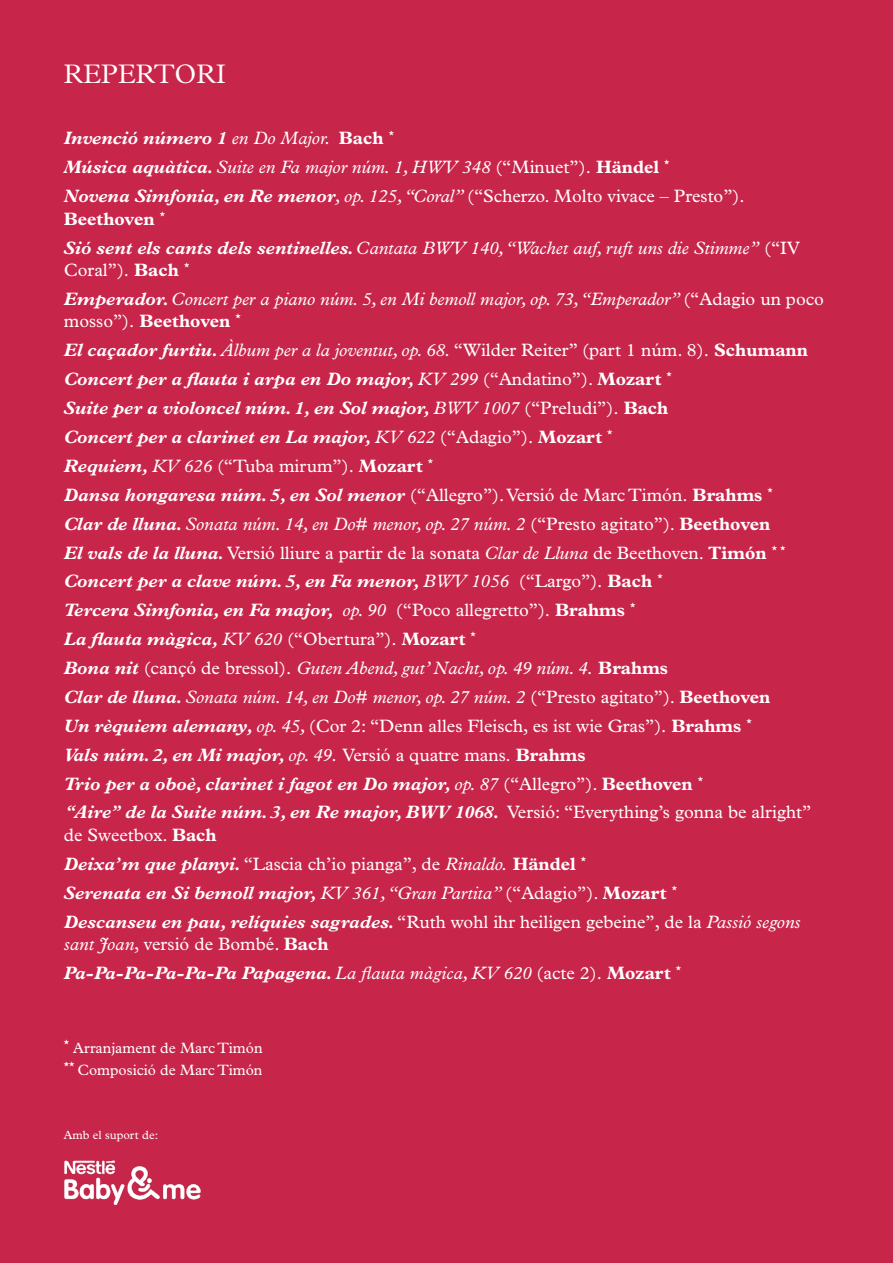
<style>
.page{position:relative;width:893px;height:1263px;background:#c8254a}
.page>*{position:absolute;margin:0;border:0;box-sizing:border-box;transform-origin:0 0}
.t1{font:300 27px "Plantin Std";color:#fff}
.t2{font:italic 700 18px/29px "Plantin Std";color:#fff}
.t3{font:italic 18px/28.8px "Plantin Std";color:#fff}
.t4{font:18px/29px "Plantin Std";color:#fff}
.t5{font:15px/22.5px "Plantin Std";color:#fff}
.t6{font:12px "Plantin Std";color:#fff}
.s1{font-weight:400}
.s2{font-style:normal}
.s3{font-weight:400;font-style:normal}
.s4{font-weight:700;font-style:normal}
.s5{font-weight:700}
.s6{font-weight:700;font-style:italic}
.s7{font-style:italic}
</style>
<div class="page">
<img style="left:64px;top:1160px;width:137px;height:46px">
<h1 class="t1" style="left:64px;top:58px;width:163px">REPERTORI</h1>
<p class="t2" style="left:64px;top:124px;width:682px">Invenció número 1 <span class="s1">en Do Major.</span> <span class="s2">Bach</span> <sup>*<br></sup>Música aquàtica. <span class="s1">Suite en Fa major núm. 1, HWV 348</span> <span class="s3">(“Minuet”).</span> <span class="s2">Händel</span> <sup>*<br></sup>Novena Simfonia, en Re menor<span class="s1">, op. 125, “Coral”</span> <span class="s3">(“Scherzo. Molto vivace – Presto”).</span></p>
<p class="t3" style="left:64px;top:204px;width:737px"><span class="s4">Beethoven</span> <sup>*<br></sup><span class="s5">Sió sent els cants dels sentinelles.</span> Cantata BWV 140, “Wachet auf, ruft uns die Stimme” <span class="s2">(“IV</span></p>
<p class="t3" style="left:64px;top:256px;width:762px"><span class="s2">Coral”).</span> <span class="s4">Bach</span> <sup>*<br></sup><span class="s5">Emperador.</span> Concert per a piano núm. 5, en Mi bemoll major, op. 73, “Emperador” <span class="s2">(“Adagio un poco</span></p>
<p class="t2" style="left:64px;top:307px;width:749px"><span class="s3">mosso”).</span> <span class="s2">Beethoven</span> <sup>*<br></sup>El caçador furtiu. <span class="s1">Àlbum per a la joventut, op. 68.</span> <span class="s3">“Wilder Reiter” (part 1 núm. 8).</span> <span class="s2">Schumann </span>Concert per a flauta i arpa en Do major, <span class="s1">KV 299</span> <span class="s3">(“Andatino”).</span> <span class="s2">Mozart</span> <sup>*<br></sup>Suite per a violoncel núm. 1, en Sol major, <span class="s1">BWV 1007</span> <span class="s3">(“Preludi”).</span> <span class="s2">Bach<br></span>Concert per a clarinet en La major, <span class="s1">KV 622</span> <span class="s3">(“Adagio”).</span> <span class="s2">Mozart</span> <sup>*<br></sup>Requiem, <span class="s1">KV 626</span> <span class="s3">(“Tuba mirum”).</span> <span class="s2">Mozart</span> <sup>*<br></sup>Dansa hongaresa núm. 5, en Sol menor <span class="s3">(“Allegro”). Versió de Marc Timón.</span> <span class="s2">Brahms</span> <sup>* </sup>Clar de lluna. <span class="s1">Sonata núm. 14, en Do# menor, op. 27 núm. 2</span> <span class="s3">(“Presto agitato”).</span> <span class="s2">Beethoven<br></span>El vals de la lluna. <span class="s3">Versió lliure a partir de la sonata</span> <span class="s1">Clar de Lluna</span> <span class="s3">de Beethoven.</span> <span class="s2">Timón</span> <sup>*</sup> <sup>* </sup>Concert per a clave núm. 5, en Fa menor, <span class="s1">BWV 1056</span> <span class="s3">(“Largo”).</span> <span class="s2">Bach</span> <sup>*<br></sup>Tercera Simfonia, en Fa major, <span class="s1">op. 90</span> <span class="s3">(“Poco allegretto”).</span> <span class="s2">Brahms</span> <sup>*<br></sup>La flauta màgica, <span class="s1">KV 620</span> <span class="s3">(“Obertura”).</span> <span class="s2">Mozart</span> <sup>*<br></sup>Bona nit <span class="s3">(cançó de bressol).</span> <span class="s1">Guten Abend, gut’ Nacht, op. 49 núm. 4.</span> <span class="s2">Brahms<br></span>Clar de lluna. <span class="s1">Sonata núm. 14, en Do# menor, op. 27 núm. 2</span> <span class="s3">(“Presto agitato”).</span> <span class="s2">Beethoven<br></span>Un rèquiem alemany, <span class="s1">op. 45,</span> <span class="s3">(Cor 2: “Denn alles Fleisch, es ist wie Gras”).</span> <span class="s2">Brahms</span> <sup>*<br></sup>Vals núm. 2, en Mi major, <span class="s1">op. 49.</span> <span class="s3">Versió a quatre mans.</span> <span class="s2">Brahms<br></span>Trio per a oboè, clarinet i fagot en Do major, <span class="s1">op. 87</span> <span class="s3">(“Allegro”).</span> <span class="s2">Beethoven</span> <sup>*<br></sup>“Aire” de la Suite núm. 3, en Re major, BWV 1068. <span class="s3">Versió: “Everything’s gonna be alright”</span></p>
<p class="t4" style="left:64px;top:820px;width:738px">de Sweetbox. <span class="s5">Bach<br></span><span class="s6">Deixa’m que planyi.</span> “Lascia ch’io pianga”, de <span class="s7">Rinaldo.</span> <span class="s5">Händel</span> <sup>*<br></sup><span class="s6">Serenata en Si bemoll major,</span> <span class="s7">KV 361, “Gran Partita”</span> (“Adagio”). <span class="s5">Mozart</span> <sup>*<br></sup><span class="s6">Descanseu en pau, relíquies sagrades.</span> “Ruth wohl ihr heiligen gebeine”, de la <span class="s7">Passió segons</span></p>
<p class="t3" style="left:64px;top:930px;width:619px">sant Joan<span class="s2">, versió de Bombé.</span> <span class="s4">Bach<br></span><span class="s5">Pa-Pa-Pa-Pa-Pa-Pa Papagena.</span> La flauta màgica, KV 620 <span class="s2">(acte 2).</span> <span class="s4">Mozart</span> <sup>*</sup></p>
<p class="t5" style="left:64px;top:1036px;width:200px"><sup>*</sup> Arranjament de Marc Timón <sup>**</sup> Composició de Marc Timón</p>
<p class="t6" style="left:64px;top:1128px;width:96px">Amb el suport de:</p>
</div>
